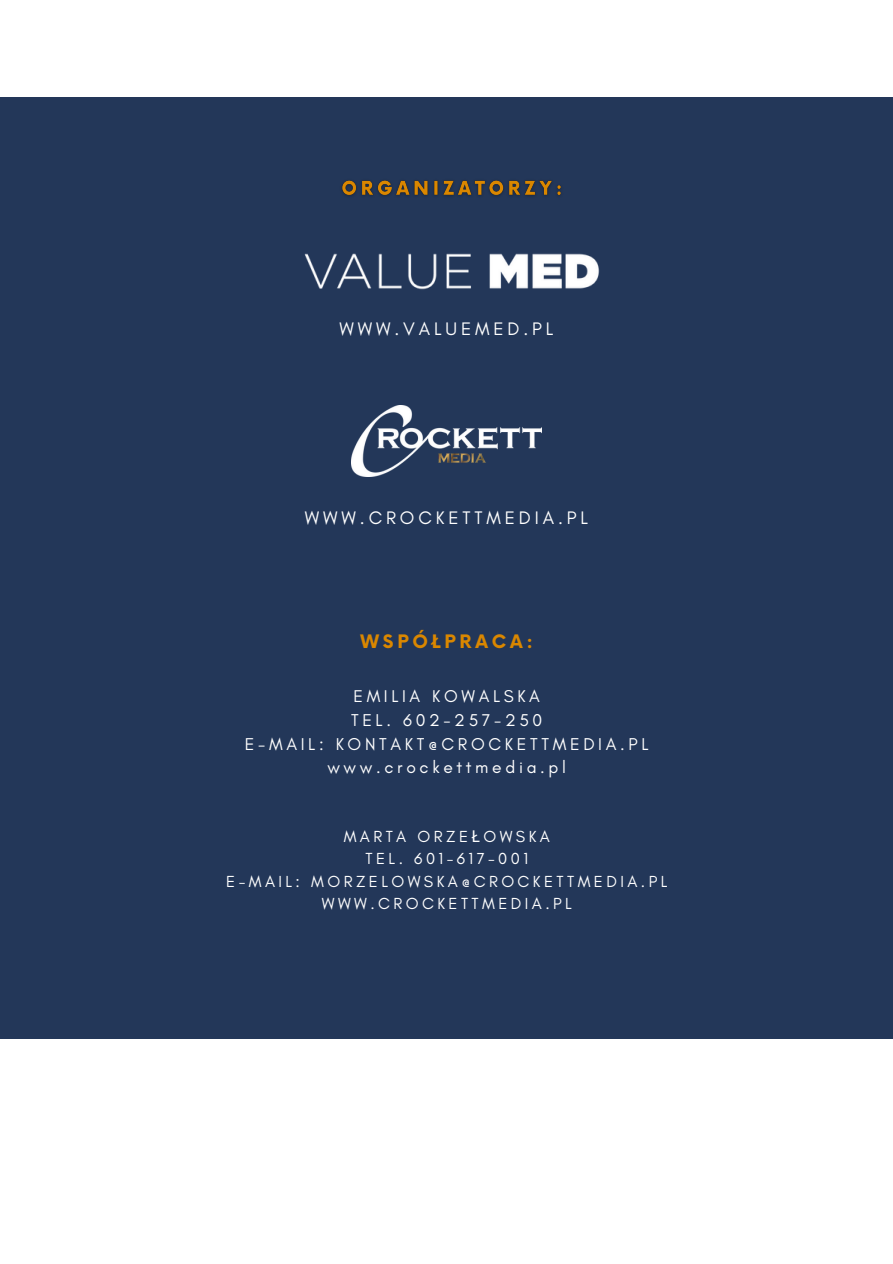
<style>
.page{position:relative;width:893px;height:1264px;background:#fff}
.page>*{position:absolute;margin:0;border:0;box-sizing:border-box;transform-origin:0 0}
.t1{font:18.45px "Glacial Indifference";letter-spacing:.21em;color:#fff}
.t2{font:700 18.15px "Now";letter-spacing:.21em;color:#da8700}
.t3{font:17.4px "Glacial Indifference";letter-spacing:.21em;color:#fff}
.t4{font:16.35px "Glacial Indifference";letter-spacing:.21em;color:#fff}
.s1{font-family:"Noto Sans"}
</style>
<div class="page">
<div style="left:0;top:97px;width:892px;height:941px;background:#233759"></div>
<img style="left:342px;top:180px;width:219px;height:16px">
<img style="left:352px;top:406px;width:190px;height:70px">
<img style="left:304px;top:253px;width:296px;height:37px">
<p class="t1" style="left:339px;top:317px;width:215px">WWW.VALUEMED.PL</p>
<p class="t1" style="left:305px;top:506px;width:285px">WWW.CROCKETTMEDIA.PL</p>
<p class="t2" style="left:360px;top:631px;width:174px">WSPÓŁPRACA:</p>
<p class="t3" style="left:353px;top:685px;width:188px">EMILIA KOWALSKA</p>
<p class="t3" style="left:351px;top:709px;width:193px">TEL. 602-257-250</p>
<p class="t3" style="left:245px;top:733px;width:405px">E-MAIL: KONTAKT@CROCKETTMEDIA.PL</p>
<p class="t3" style="left:327px;top:756px;width:240px">www.crockettmedia.pl</p>
<p class="t4" style="left:343px;top:826px;width:208px">MARTA ORZE<span class="s1">Ł</span>OWSKA</p>
<p class="t4" style="left:365px;top:848px;width:164px">TEL. 601-617-001</p>
<p class="t4" style="left:226px;top:871px;width:442px">E-MAIL: MORZELOWSKA@CROCKETTMEDIA.PL</p>
<p class="t4" style="left:322px;top:893px;width:251px">WWW.CROCKETTMEDIA.PL</p>
</div>
